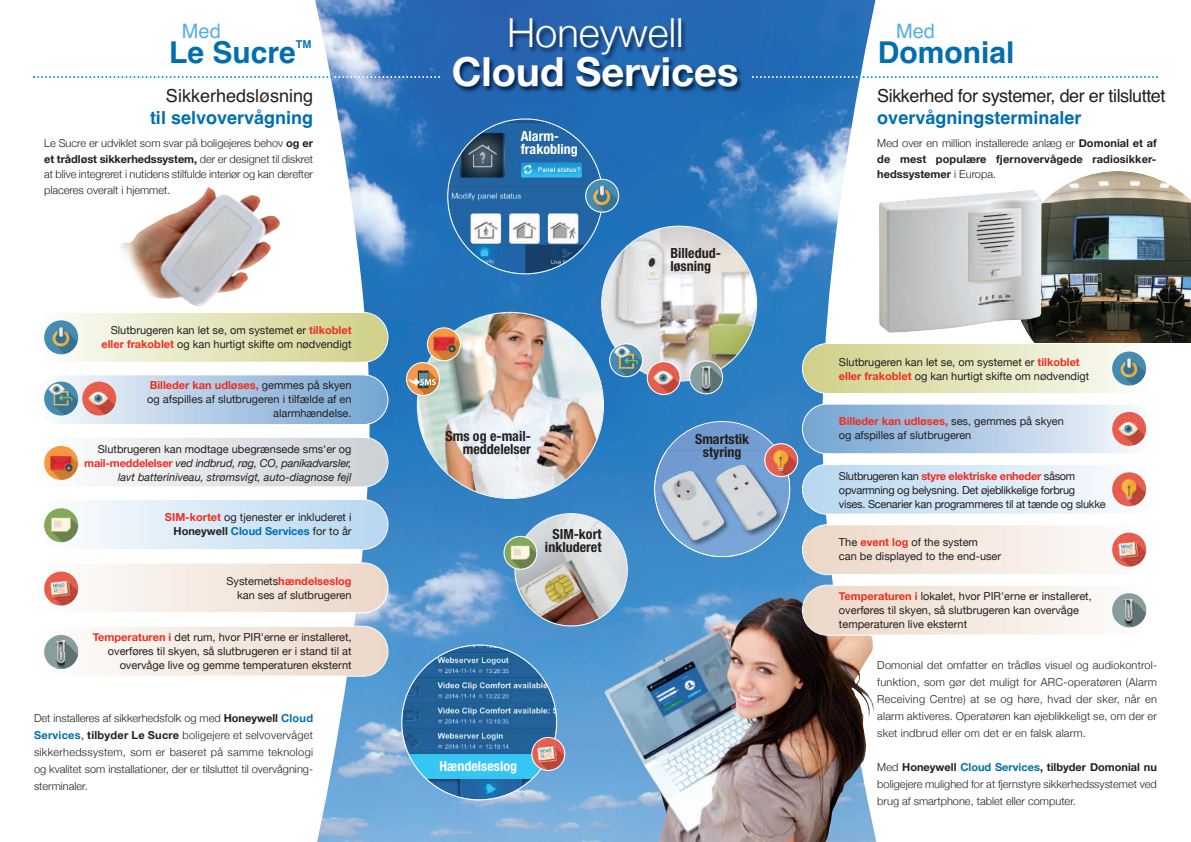
<style>
.page{position:relative;width:1191px;height:842px;background:#fff}
.page>*{position:absolute;margin:0;border:0;box-sizing:border-box;transform-origin:0 0}
.t1{font:700 40px "Helvetica Neue";color:#fff}
.t2{font:300 40px "Helvetica Neue";color:#fff}
.t3{font:700 30px "Helvetica";color:#006faf}
.t4{font:20px "Helvetica";color:#56aee1}
.t5{font:700 18px "Helvetica";color:#006faf}
.t6{font:18px "Helvetica";letter-spacing:-.025em;color:#231f20}
.t7{font:18px "Helvetica";color:#231f20}
.t8{font:700 condensed 14px/13px "Helvetica Neue";color:#231f20;text-align:center}
.t9{font:700 condensed 14px/13px "Helvetica Neue";color:#fff}
.t10{font:300 11px/17px "Helvetica Neue";color:#231f20;text-align:justify}
.t11{font:11px/14px "Helvetica Neue";color:#231f20;text-align:right}
.t12{font:italic 11px/14px "Helvetica Neue";color:#231f20;text-align:right}
.t13{font:11px/14px "Helvetica Neue";letter-spacing:-.025em;color:#231f20}
.t14{font:700 11px/15.7px "Helvetica Neue";letter-spacing:.01em;color:#231f20;text-align:justify}
.t15{font:700 10.8px "Helvetica";color:#006faf}
.s1{font-weight:700}
.s2{font-weight:700;color:#ee2e22}
.s3{font-style:normal}
.s4{font-weight:700;font-style:normal;color:#ee2e22}
.s5{font-weight:700;color:#006faf}
.s6{font-weight:400}
.s7{font-weight:300}
</style>
<div class="page">
<img style="left:369px;top:117px;width:453px;height:725px">
<img style="left:315px;top:0;width:54px;height:842px">
<img style="left:822px;top:0;width:55px;height:842px">
<img style="left:348px;top:0;width:501px;height:117px">
<img style="left:120px;top:187px;width:160px;height:119px">
<svg style="left:33px;top:76px;width:407px;height:2px"></svg>
<svg style="left:752px;top:76px;width:406px;height:2px"></svg>
<svg style="left:44px;top:312px;width:344px;height:51px;background:#e3e4bf"></svg>
<svg style="left:44px;top:374px;width:344px;height:51px;background:#afcae4"></svg>
<svg style="left:44px;top:437px;width:344px;height:51px"></svg>
<svg style="left:44px;top:499px;width:344px;height:51px"></svg>
<svg style="left:44px;top:562px;width:344px;height:51px"></svg>
<img style="left:44px;top:320px;width:34px;height:34px;border-radius:50%">
<img style="left:44px;top:382px;width:34px;height:34px;border-radius:50%">
<img style="left:82px;top:382px;width:34px;height:34px;border-radius:50%">
<img style="left:44px;top:446px;width:34px;height:34px;border-radius:50%">
<img style="left:44px;top:508px;width:34px;height:34px;border-radius:50%">
<img style="left:44px;top:571px;width:34px;height:34px;border-radius:50%">
<svg style="left:401px;top:644px;width:164px;height:156px;background:#4586b6"></svg>
<img style="left:604px;top:636px;width:270px;height:206px">
<svg style="left:44px;top:626px;width:344px;height:51px"></svg>
<img style="left:406px;top:118px;width:785px;height:518px">
<h1 class="t2" style="left:507px;top:8px;width:178px">Honeywell</h1>
<h1 class="t1" style="left:452px;top:47px;width:288px">Cloud Services</h1>
<h3 class="t4" style="left:182px;top:19px;width:40px">Med</h3>
<h3 class="t4" style="left:896px;top:19px;width:40px">Med</h3>
<h2 class="t3" style="left:169px;top:35px;width:128px">Le Sucre</h2>
<p class="t15" style="left:296px;top:38px;width:17px">TM</p>
<h2 class="t3" style="left:878px;top:35px;width:138px">Domonial</h2>
<h3 class="t7" style="left:166px;top:85px;width:149px">Sikkerhedsløsning</h3>
<h3 class="t5" style="left:150px;top:107px;width:165px">til selvovervågning</h3>
<p class="t10" style="left:44px;top:135px;width:270px;line-height:15.7px">Le Sucre er udviklet som svar på boligejeres behov <span class="s1">og er et trådløst sikkerhedssystem,</span> der er designet til diskret at blive integreret i nutidens stilfulde interiør og kan derefter placeres overalt i hjemmet.</p>
<p class="t11" style="left:101px;top:323px;width:252px">Slutbrugeren kan let se, om systemet er <span class="s2">tilkoblet eller frakoblet</span> og kan hurtigt skifte om nødvendigt</p>
<p class="t11" style="left:147px;top:378px;width:206px"><span class="s2">Billeder kan udløses,</span> gemmes på skyen og afspilles af slutbrugeren i tilfælde af en alarmhændelse.</p>
<p class="t12" style="left:84px;top:442px;width:269px"><span class="s3">Slutbrugeren kan modtage ubegrænsede sms'er og </span><span class="s4">mail-meddelelser</span> ved indbrud, røg, CO, panikadvarsler, lavt batteriniveau, strømsvigt, auto-diagnose fejl</p>
<p class="t11" style="left:165px;top:510px;width:188px"><span class="s2">SIM-kortet</span> og tjenester er inkluderet i<br><span class="s1">Honeywell</span> <span class="s5">Cloud Services</span> for to år</p>
<p class="t11" style="left:226px;top:574px;width:127px">Systemets<span class="s2">hændelseslog </span>kan ses af slutbrugeren</p>
<p class="t11" style="left:93px;top:629px;width:260px"><span class="s2">Temperaturen i</span> det rum, hvor PIR'erne er installeret, overføres til skyen, så slutbrugeren er i stand til at overvåge live og gemme temperaturen eksternt</p>
<p class="t10" style="left:34px;top:710px;width:280px">Det installeres af sikkerhedsfolk og med <span class="s1">Honeywell</span> <span class="s5">Cloud Services</span><span class="s6">,</span> <span class="s1">tilbyder Le Sucre</span> boligejere et selvovervåget sikkerhedssystem, som er baseret på samme teknologi og kvalitet som installationer, der er tilsluttet til overvågning&shy;sterminaler.</p>
<p class="t9" style="left:521px;top:128px;width:58px">Alarm&shy;frakobling</p>
<p class="t8" style="left:445px;top:429px;width:87px;text-align:right">Sms og e-mail&shy;meddelelser</p>
<p class="t8" style="left:545px;top:526px;width:58px">SIM-kort inkluderet</p>
<p class="t8" style="left:670px;top:245px;width:52px;text-align:left">Billedud&shy;løsning</p>
<p class="t8" style="left:695px;top:431px;width:56px">Smartstik styring</p>
<p class="t9" style="left:439px;top:759px;width:79px">Hændelseslog</p>
<h3 class="t6" style="left:877px;top:85px;width:290px">Sikkerhed for systemer, der er tilsluttet</h3>
<h3 class="t5" style="left:877px;top:107px;width:206px">overvågningsterminaler</h3>
<p class="t14" style="left:877px;top:135px;width:281px"><span class="s7">Med over en million installerede anlæg er</span> Domonial et af de mest populære fjernovervågede radiosikker&shy;hedssystemer <span class="s7">i Europa.</span></p>
<p class="t11" style="left:839px;top:355px;width:252px;text-align:left">Slutbrugeren kan let se, om systemet er <span class="s2">tilkoblet eller frakoblet</span> og kan hurtigt skifte om nødvendigt</p>
<p class="t11" style="left:839px;top:414px;width:226px;text-align:left"><span class="s2">Billeder kan udløses,</span> ses, gemmes på skyen og afspilles af slutbrugeren</p>
<p class="t13" style="left:839px;top:469px;width:268px">Slutbrugeren kan <span class="s2">styre elektriske enheder</span> såsom opvarmning og belysning. Det øjeblikkelige forbrug<br>vises. Scenarier kan programmeres til at tænde og slukke</p>
<p class="t11" style="left:839px;top:535px;width:164px;text-align:left">The <span class="s2">event log</span> of the system<br>can be displayed to the end-user</p>
<p class="t11" style="left:839px;top:589px;width:254px;text-align:left"><span class="s2">Temperaturen i</span> lokalet, hvor PIR'erne er installeret, overføres til skyen, så slutbrugeren kan overvåge temperaturen live eksternt</p>
<p class="t10" style="left:877px;top:657px;width:281px">Domonial det omfatter en trådløs visuel og audiokontrol&shy;funktion, som gør det muligt for ARC-operatøren (Alarm Receiving Centre) at se og høre, hvad der sker, når en alarm aktiveres. Operatøren kan øjeblikkeligt se, om der er sket indbrud eller om det er en falsk alarm.</p>
<p class="t10" style="left:877px;top:759px;width:281px">Med <span class="s1">Honeywell</span> <span class="s5">Cloud Services</span><span class="s1">, tilbyder Domonial nu </span>boligejere mulighed for at fjernstyre sikkerhedssystemet ved brug af smartphone, tablet eller computer.</p>
</div>
